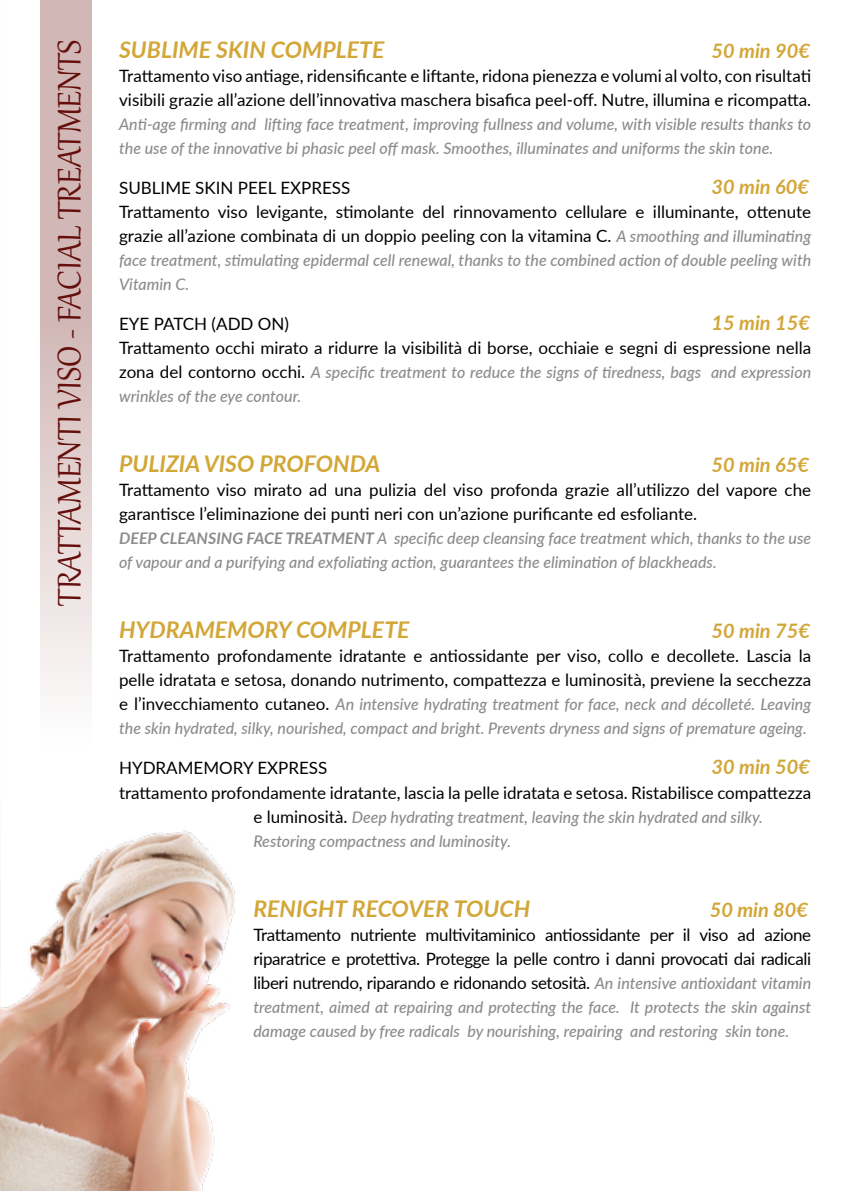
<style>
.page{position:relative;width:851px;height:1191px;background:#fff}
.page>*{position:absolute;margin:0;border:0;box-sizing:border-box;transform-origin:0 0}
.t1{font:40px "Gabriola";color:#650f0c}
.t2{font:italic 700 23px "Lato";color:#d2a637}
.t3{font:italic 700 20px "Lato";color:#d2a637}
.t4{font:17px/24px "Lato";color:#000}
.t5{font:italic 500 16px/24px "Lato";color:#8a8c8e}
.s1{font-weight:500;font-style:italic;font-size:16px;color:#8a8c8e}
.s2{font-weight:400;font-style:normal;font-size:17px;color:#000}
.s3{font-weight:700}
</style>
<div class="page">
<svg style="left:40px;top:0;width:51px;height:691px;background:#dbc7c6"></svg>
<img style="left:0;top:830px;width:235px;height:361px">
<h1 class="t1" style="left:43px;top:606px;width:568px;rotate:-90deg">TRATTAMENTI VISO - FACIAL TREATMENTS</h1>
<h2 class="t2" style="left:119px;top:33px;width:267px">SUBLIME SKIN COMPLETE</h2>
<p class="t3" style="left:711px;top:36px;width:100px">50 min 90€</p>
<p class="t4" style="left:119px;top:63px;width:693px">Trattamento viso antiage, ridensificante e liftante, ridona pienezza e volumi al volto, con risultati visibili grazie all’azione dell’innovativa maschera bisafica peel-off. Nutre, illumina e ricompatta.</p>
<p class="t5" style="left:119px;top:112px;width:693px">Anti-age firming and lifting face treatment, improving fullness and volume, with visible results thanks to the use of the innovative bi phasic peel off mask. Smoothes, illuminates and uniforms the skin tone.</p>
<p class="t4" style="left:119px;top:175px;width:233px">SUBLIME SKIN PEEL EXPRESS</p>
<p class="t3" style="left:711px;top:172px;width:99px">30 min 60€</p>
<p class="t4" style="left:119px;top:199px;width:693px">Trattamento viso levigante, stimolante del rinnovamento cellulare e illuminante, ottenute grazie all’azione combinata di un doppio peeling con la vitamina C. <span class="s1">A smoothing and illuminating</span></p>
<p class="t5" style="left:119px;top:248px;width:693px">face treatment, stimulating epidermal cell renewal, thanks to the combined action of double peeling with<br>Vitamin C.</p>
<p class="t4" style="left:119px;top:311px;width:171px">EYE PATCH (ADD ON)</p>
<p class="t3" style="left:711px;top:308px;width:100px">15 min 15€</p>
<p class="t4" style="left:119px;top:335px;width:693px">Trattamento occhi mirato a ridurre la visibilità di borse, occhiaie e segni di espressione nella</p>
<p class="t5" style="left:119px;top:360px;width:693px"><span class="s2">zona del contorno occhi.</span> A specific treatment to reduce the signs of tiredness, bags and expression wrinkles of the eye contour.</p>
<h2 class="t2" style="left:119px;top:447px;width:263px">PULIZIA VISO PROFONDA</h2>
<p class="t3" style="left:711px;top:450px;width:99px">50 min 65€</p>
<p class="t4" style="left:119px;top:477px;width:693px">Trattamento viso mirato ad una pulizia del viso profonda grazie all’utilizzo del vapore che garantisce l’eliminazione dei punti neri con un’azione purificante ed esfoliante.</p>
<p class="t5" style="left:119px;top:526px;width:693px"><span class="s3">DEEP CLEANSING FACE TREATMENT</span> A specific deep cleansing face treatment which, thanks to the use of vapour and a purifying and exfoliating action, guarantees the elimination of blackheads.</p>
<h2 class="t2" style="left:119px;top:613px;width:292px">HYDRAMEMORY COMPLETE</h2>
<p class="t3" style="left:711px;top:616px;width:100px">50 min 75€</p>
<p class="t4" style="left:119px;top:643px;width:693px">Trattamento profondamente idratante e antiossidante per viso, collo e decollete. Lascia la pelle idratata e setosa, donando nutrimento, compattezza e luminosità, previene la secchezza</p>
<p class="t5" style="left:119px;top:692px;width:693px"><span class="s2">e l’invecchiamento cutaneo.</span> An intensive hydrating treatment for face, neck and décolleté. Leaving the skin hydrated, silky, nourished, compact and bright. Prevents dryness and signs of premature ageing.</p>
<p class="t4" style="left:119px;top:755px;width:210px">HYDRAMEMORY EXPRESS</p>
<p class="t3" style="left:711px;top:752px;width:100px">30 min 50€</p>
<p class="t4" style="left:119px;top:779px;width:693px">trattamento profondamente idratante, lascia la pelle idratata e setosa. Ristabilisce compattezza</p>
<p class="t5" style="left:253px;top:804px;width:511px"><span class="s2">e luminosità.</span> Deep hydrating treatment, leaving the skin hydrated and silky.<br>Restoring compactness and luminosity.</p>
<h2 class="t2" style="left:253px;top:891px;width:278px">RENIGHT RECOVER TOUCH</h2>
<p class="t3" style="left:709px;top:895px;width:100px">50 min 80€</p>
<p class="t4" style="left:253px;top:922px;width:559px;text-align:justify">Trattamento nutriente multivitaminico antiossidante per il viso ad azione riparatrice e protettiva. Protegge la pelle contro i danni provocati dai radicali liberi nutrendo, riparando e ridonando setosità. <span class="s1">An intensive antioxidant vitamin</span></p>
<p class="t5" style="left:253px;top:994px;width:559px">treatment, aimed at repairing and protecting the face. It protects the skin against damage caused by free radicals by nourishing, repairing and restoring skin tone.</p>
</div>
